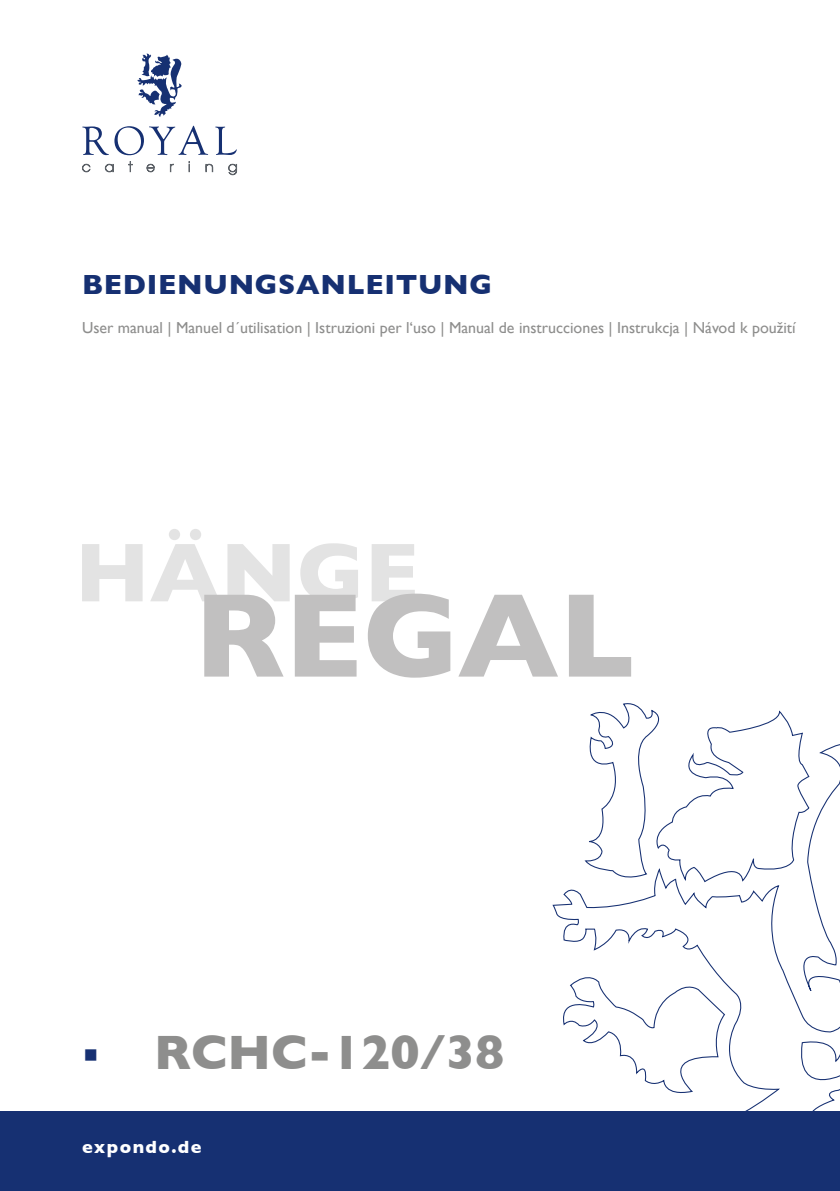
<style>
.page{position:relative;width:840px;height:1191px;background:#fff}
.page>*{position:absolute;margin:0;border:0;box-sizing:border-box;transform-origin:0 0}
.t1{font:700 49.2px "Gill Sans";color:#8e8e8d}
.t2{font:700 28.2px "Gill Sans";letter-spacing:.025em;color:#163072}
.t3{font:700 18px "Gill Sans";letter-spacing:.08em;color:#fff}
.t4{font:16px "Gill Sans";color:#8e8e8d}
.s1{color:#163072}
</style>
<div class="page">
<svg style="left:552px;top:744px;width:287px;height:367px"></svg>
<svg style="left:558px;top:970px;width:167px;height:126px"></svg>
<svg style="left:584px;top:703px;width:225px;height:180px"></svg>
<div style="left:0;top:1111px;width:839px;height:80px;background:#163072"></div>
<svg style="left:137px;top:53px;width:45px;height:64px"></svg>
<svg style="left:82px;top:161px;width:155px;height:14px"></svg>
<svg style="left:82px;top:126px;width:154px;height:29px"></svg>
<svg style="left:82px;top:529px;width:548px;height:148px"></svg>
<h2 class="t2" style="left:82px;top:268px;width:411px">BEDIENUNGSANLEITUNG</h2>
<p class="t4" style="left:82px;top:318px;width:714px">User manual | Manuel d´utilisation | Istruzioni per l‘uso | Manual de instrucciones | Instrukcja | Návod k použití</p>
<h1 class="t1" style="left:82px;top:1023px;width:423px"><span class="s1">▪</span> RCHC-120/38</h1>
<p class="t3" style="left:82px;top:1136px;width:121px">expondo.de</p>
</div>
